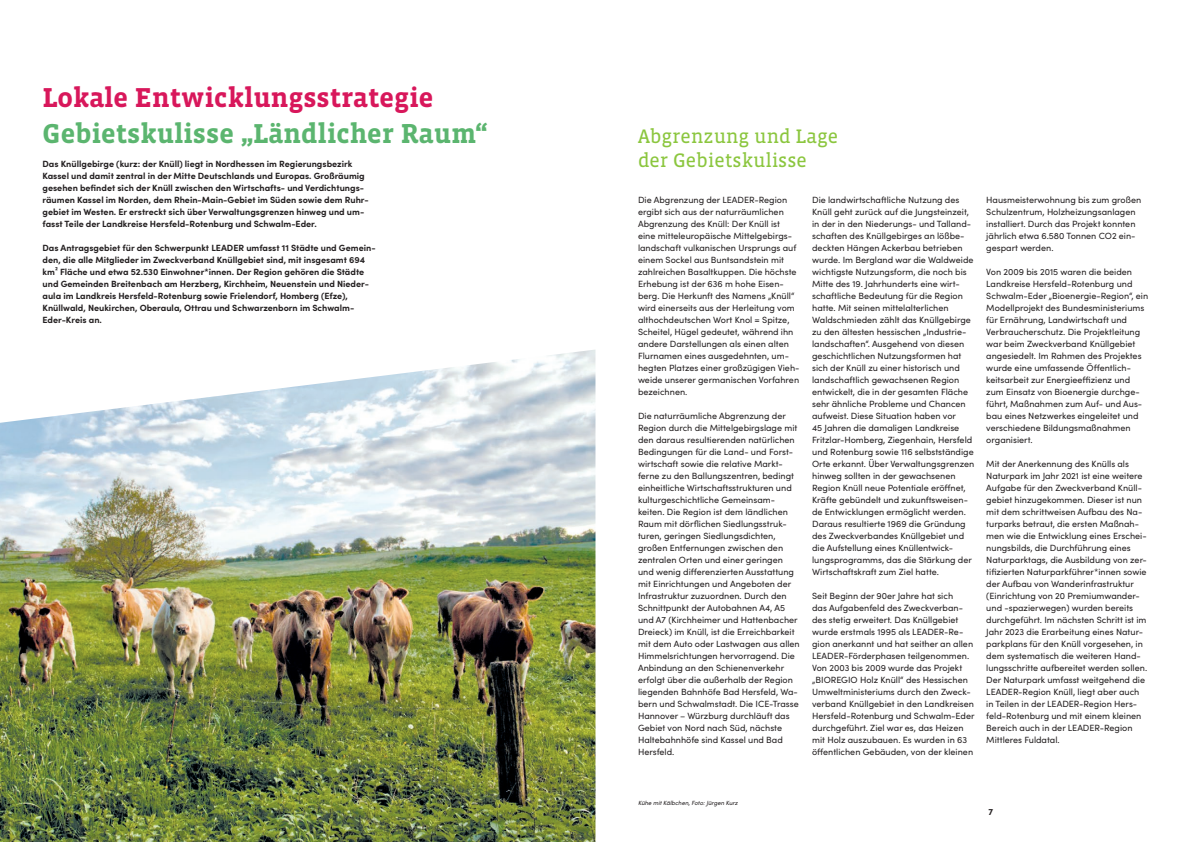
<style>
.page{position:relative;width:1191px;height:842px;background:#fff}
.page>*{position:absolute;margin:0;border:0;box-sizing:border-box;transform-origin:0 0}
.t1{font:700 28px "Vista Slab OTCE";color:#5bb56f}
.t2{font:700 28px "Vista Slab OTCE";color:#d8175b}
.t3{font:20px/24px "Vista Slab OTCE";color:#8bc63e}
.t4{font:9px/12px "Sofia Pro";color:#231f20}
.t5{font:700 9px/12px "Sofia Pro";color:#231f20}
.t6{font:italic 6px "Sofia Pro";color:#231f20}
</style>
<div class="page">
<img style="left:0;top:350px;width:595px;height:492px">
<h1 class="t2" style="left:43px;top:81px;width:392px">Lokale Entwicklungsstrategie</h1>
<h1 class="t1" style="left:43px;top:117px;width:447px">Gebietskulisse „Ländlicher Raum“</h1>
<p class="t5" style="left:43px;top:157px;width:328px">Das Knüllgebirge (kurz: der Knüll) liegt in Nordhessen im Regierungsbezirk Kassel und damit zentral in der Mitte Deutschlands und Europas. Großräumig gesehen befindet sich der Knüll zwischen den Wirtschafts- und Verdichtungs&shy;räumen Kassel im Norden, dem Rhein-Main-Gebiet im Süden sowie dem Ruhr&shy;gebiet im Westen. Er erstreckt sich über Verwaltungsgrenzen hinweg und um&shy;fasst Teile der Landkreise Hersfeld-Rotenburg und Schwalm-Eder.</p>
<p class="t5" style="left:43px;top:241px;width:334px">Das Antragsgebiet für den Schwerpunkt LEADER umfasst 11 Städte und Gemein&shy;den, die alle Mitglieder im Zweckverband Knüllgebiet sind, mit insgesamt 694 km² Fläche und etwa 52.530 Einwohner*innen. Der Region gehören die Städte und Gemeinden Breitenbach am Herzberg, Kirchheim, Neuenstein und Nieder&shy;aula im Landkreis Hersfeld-Rotenburg sowie Frielendorf, Homberg (Efze), Knüllwald, Neukirchen, Oberaula, Ottrau und Schwarzenborn im Schwalm-Eder-Kreis an.</p>
<h2 class="t3" style="left:638px;top:124px;width:201px">Abgrenzung und Lage der Gebietskulisse</h2>
<p class="t4" style="left:638px;top:193px;width:163px">Die Abgrenzung der LEADER-Region ergibt sich aus der naturräumlichen Abgrenzung des Knüll: Der Knüll ist eine mitteleuropäische Mittelgebirgs&shy;landschaft vulkanischen Ursprungs auf einem Sockel aus Buntsandstein mit zahlreichen Basaltkuppen. Die höchste Erhebung ist der 636 m hohe Eisen&shy;berg. Die Herkunft des Namens „Knüll“ wird einerseits aus der Herleitung vom althochdeutschen Wort Knol = Spitze, Scheitel, Hügel gedeutet, während ihn andere Darstellungen als einen alten Flurnamen eines ausgedehnten, um&shy;hegten Platzes einer großzügigen Vieh&shy;weide unserer germanischen Vorfahren bezeichnen.</p>
<p class="t4" style="left:638px;top:409px;width:163px">Die naturräumliche Abgrenzung der Region durch die Mittelgebirgslage mit den daraus resultierenden natürlichen Bedingungen für die Land- und Forst&shy;wirtschaft sowie die relative Markt&shy;ferne zu den Ballungszentren, bedingt einheitliche Wirtschaftsstrukturen und kulturgeschichtliche Gemeinsam&shy;keiten. Die Region ist dem ländlichen Raum mit dörflichen Siedlungsstruk&shy;turen, geringen Siedlungsdichten, großen Entfernungen zwischen den zentralen Orten und einer geringen und wenig differenzierten Ausstattung mit Einrichtungen und Angeboten der Infrastruktur zuzuordnen. Durch den Schnittpunkt der Autobahnen A4, A5 und A7 (Kirchheimer und Hattenbacher Dreieck) im Knüll, ist die Erreichbarkeit mit dem Auto oder Lastwagen aus allen Himmelsrichtungen hervorragend. Die Anbindung an den Schienenverkehr erfolgt über die außerhalb der Region liegenden Bahnhöfe Bad Hersfeld, Wa&shy;bern und Schwalmstadt. Die ICE-Trasse Hannover – Würzburg durchläuft das Gebiet von Nord nach Süd, nächste Haltebahnhöfe sind Kassel und Bad Hersfeld.</p>
<p class="t4" style="left:812px;top:193px;width:164px">Die landwirtschaftliche Nutzung des Knüll geht zurück auf die Jungsteinzeit, in der in den Niederungs- und Talland&shy;schaften des Knüllgebirges an lößbe&shy;deckten Hängen Ackerbau betrieben wurde. Im Bergland war die Waldweide wichtigste Nutzungsform, die noch bis Mitte des 19. Jahrhunderts eine wirt&shy;schaftliche Bedeutung für die Region hatte. Mit seinen mittelalterlichen Waldschmieden zählt das Knüllgebirge zu den ältesten hessischen „Industrie&shy;landschaften“. Ausgehend von diesen geschichtlichen Nutzungsformen hat sich der Knüll zu einer historisch und landschaftlich gewachsenen Region entwickelt, die in der gesamten Fläche sehr ähnliche Probleme und Chancen aufweist. Diese Situation haben vor<br>45 Jahren die damaligen Landkreise Fritzlar-Homberg, Ziegenhain, Hersfeld und Rotenburg sowie 116 selbstständige Orte erkannt. Über Verwaltungsgrenzen hinweg sollten in der gewachsenen Region Knüll neue Potentiale eröffnet, Kräfte gebündelt und zukunftsweisen&shy;de Entwicklungen ermöglicht werden.<br>Daraus resultierte 1969 die Gründung des Zweckverbandes Knüllgebiet und die Aufstellung eines Knüllentwick&shy;lungsprogramms, das die Stärkung der Wirtschaftskraft zum Ziel hatte.</p>
<p class="t4" style="left:812px;top:589px;width:164px">Seit Beginn der 90er Jahre hat sich<br>das Aufgabenfeld des Zweckverban&shy;des stetig erweitert. Das Knüllgebiet wurde erstmals 1995 als LEADER-Re&shy;gion anerkannt und hat seither an allen LEADER-Förderphasen teilgenommen.<br>Von 2003 bis 2009 wurde das Projekt „BIOREGIO Holz Knüll“ des Hessischen Umweltministeriums durch den Zweck&shy;verband Knüllgebiet in den Landkreisen Hersfeld-Rotenburg und Schwalm-Eder durchgeführt. Ziel war es, das Heizen mit Holz auszubauen. Es wurden in 63 öffentlichen Gebäuden, von der kleinen</p>
<p class="t4" style="left:986px;top:193px;width:156px">Hausmeisterwohnung bis zum großen Schulzentrum, Holzheizungsanlagen installiert. Durch das Projekt konnten jährlich etwa 6.580 Tonnen CO2 ein&shy;gespart werden.</p>
<p class="t4" style="left:986px;top:265px;width:163px">Von 2009 bis 2015 waren die beiden Landkreise Hersfeld-Rotenburg und Schwalm-Eder „Bioenergie-Region“, ein Modellprojekt des Bundesministeriums für Ernährung, Landwirtschaft und Verbraucherschutz. Die Projektleitung war beim Zweckverband Knüllgebiet angesiedelt. Im Rahmen des Projektes wurde eine umfassende Öffentlich&shy;keitsarbeit zur Energieeffizienz und zum Einsatz von Bioenergie durchge&shy;führt, Maßnahmen zum Auf- und Aus&shy;bau eines Netzwerkes eingeleitet und verschiedene Bildungsmaßnahmen organisiert.</p>
<p class="t4" style="left:986px;top:457px;width:162px">Mit der Anerkennung des Knülls als Naturpark im Jahr 2021 ist eine weitere Aufgabe für den Zweckverband Knüll&shy;gebiet hinzugekommen. Dieser ist nun mit dem schrittweisen Aufbau des Na&shy;turparks betraut, die ersten Maßnah&shy;men wie die Entwicklung eines Erschei&shy;nungsbilds, die Durchführung eines Naturparktags, die Ausbildung von zer&shy;tifizierten Naturparkführer*innen sowie der Aufbau von Wanderinfrastruktur (Einrichtung von 20 Premiumwander&shy;und -spazierwegen) wurden bereits durchgeführt. Im nächsten Schritt ist im Jahr 2023 die Erarbeitung eines Natur&shy;parkplans für den Knüll vorgesehen, in dem systematisch die weiteren Hand&shy;lungsschritte aufbereitet werden sollen.<br>Der Naturpark umfasst weitgehend die LEADER-Region Knüll, liegt aber auch in Teilen in der LEADER-Region Hers&shy;feld-Rotenburg und mit einem kleinen Bereich auch in der LEADER-Region Mittleres Fuldatal.</p>
<p class="t6" style="left:638px;top:798px;width:101px">Kühe mit Kälbchen, Foto: Jürgen Kurz</p>
<p class="t5" style="left:988px;top:805px;width:6px">7</p>
</div>
